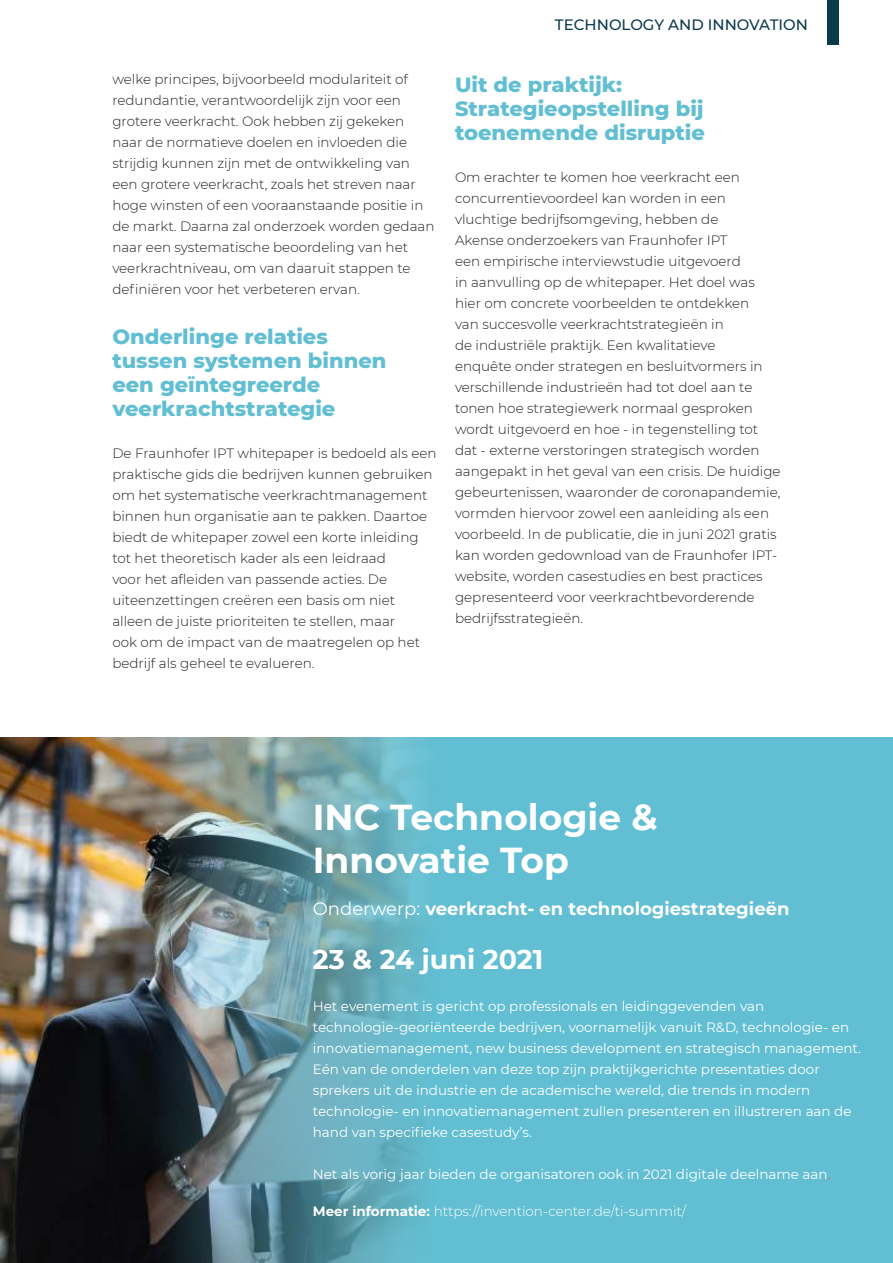
<style>
.page{position:relative;width:893px;height:1263px;background:#fff}
.page>*{position:absolute;margin:0;border:0;box-sizing:border-box;transform-origin:0 0}
.t1{font:700 36px/43.2px "Montserrat";color:#fff}
.t2{font:700 27px "Montserrat";color:#fff}
.t3{font:800 21px/24px "Montserrat";color:#62bfd3}
.t4{font:700 18px "Montserrat";color:#fff}
.t5{font:500 15px "Montserrat";color:#0b3a4b}
.t6{font:300 13.5px/21px "Montserrat";color:#231f20}
.t7{font:13.5px/21px "Montserrat";color:#fff}
.t8{font:300 13.5px "Montserrat";color:#fff}
.s1{font-weight:400}
.s2{color:#f15622}
.s3{font-weight:700}
</style>
<div class="page">
<img style="left:0;top:737px;width:54px;height:526px">
<div style="left:827px;top:0;width:12px;height:45px;background:#0b3a4b"></div>
<img style="left:54px;top:737px;width:839px;height:526px">
<p class="t6" style="left:112px;top:70px;width:324px">welke principes, bijvoorbeeld modulariteit of redundantie, verantwoordelijk zijn voor een grotere veerkracht. Ook hebben zij gekeken naar de normatieve doelen en invloeden die strijdig kunnen zijn met de ontwikkeling van een grotere veerkracht, zoals het streven naar hoge winsten of een vooraanstaande positie in de markt. Daarna zal onderzoek worden gedaan naar een systematische beoordeling van het veerkrachtniveau, om van daaruit stappen te definiëren voor het verbeteren ervan.</p>
<h3 class="t3" style="left:112px;top:325px;width:276px">Onderlinge relaties tussen systemen binnen een geïntegreerde veerkrachtstrategie</h3>
<p class="t6" style="left:112px;top:443px;width:326px">De Fraunhofer IPT whitepaper is bedoeld als een praktische gids die bedrijven kunnen gebruiken om het systematische veerkrachtmanagement binnen hun organisatie aan te pakken. Daartoe biedt de whitepaper zowel een korte inleiding tot het theoretisch kader als een leidraad<br>voor het afleiden van passende acties. De uiteenzettingen creëren een basis om niet alleen de juiste prioriteiten te stellen, maar<br>ook om de impact van de maatregelen op het bedrijf als geheel te evalueren.</p>
<p class="t5" style="left:555px;top:17px;width:254px">TECHNOLOGY AND INNOVATION</p>
<h3 class="t3" style="left:455px;top:73px;width:252px">Uit de praktijk:<br>Strategieopstelling bij toenemende disruptie</h3>
<p class="t6" style="left:455px;top:167px;width:327px">Om erachter te komen hoe veerkracht een concurrentievoordeel kan worden in een vluchtige bedrijfsomgeving, hebben de<br>Akense onderzoekers van Fraunhofer IPT<br>een empirische interviewstudie uitgevoerd<br>in aanvulling op de whitepaper. Het doel was hier om concrete voorbeelden te ontdekken<br>van succesvolle veerkrachtstrategieën in<br>de industriële praktijk. Een kwalitatieve<br>enquête onder strategen en besluitvormers in verschillende industrieën had tot doel aan te tonen hoe strategiewerk normaal gesproken wordt uitgevoerd en hoe - in tegenstelling tot dat - externe verstoringen strategisch worden aangepakt in het geval van een crisis. De huidige gebeurtenissen, waaronder de coronapandemie, vormden hiervoor zowel een aanleiding als een voorbeeld. In de publicatie, die in juni 2021 gratis kan worden gedownload van de Fraunhofer IPT&shy;website, worden casestudies en best practices gepresenteerd voor veerkrachtbevorderende bedrijfsstrategieën.</p>
<h1 class="t1" style="left:313px;top:798px;width:346px">INC Technologie &amp;<br>Innovatie Top</h1>
<h3 class="t4" style="left:313px;top:901px;width:478px"><span class="s1">Onderwerp:</span> veerkracht- en technologiestrategieën</h3>
<h2 class="t2" style="left:313px;top:947px;width:232px">23 &amp; 24 juni 2021</h2>
<p class="t7" style="left:313px;top:996px;width:550px">Het evenement is gericht op professionals en leidinggevenden van technologie-georiënteerde bedrijven, voornamelijk vanuit R&amp;D, technologie- en innovatiemanagement, new business development en strategisch management.<br>Eén van de onderdelen van deze top zijn praktijkgerichte presentaties door sprekers uit de industrie en de academische wereld, die trends in modern technologie- en innovatiemanagement zullen presenteren en illustreren aan de hand van specifieke casestudy’s.</p>
<p class="t7" style="left:313px;top:1164px;width:519px">Net als vorig jaar bieden de organisatoren ook in 2021 digitale deelname aan<span class="s2">.</span></p>
<p class="t8" style="left:313px;top:1204px;width:375px"><span class="s3">Meer informatie:</span> https://invention-center.de/ti-summit/</p>
</div>
